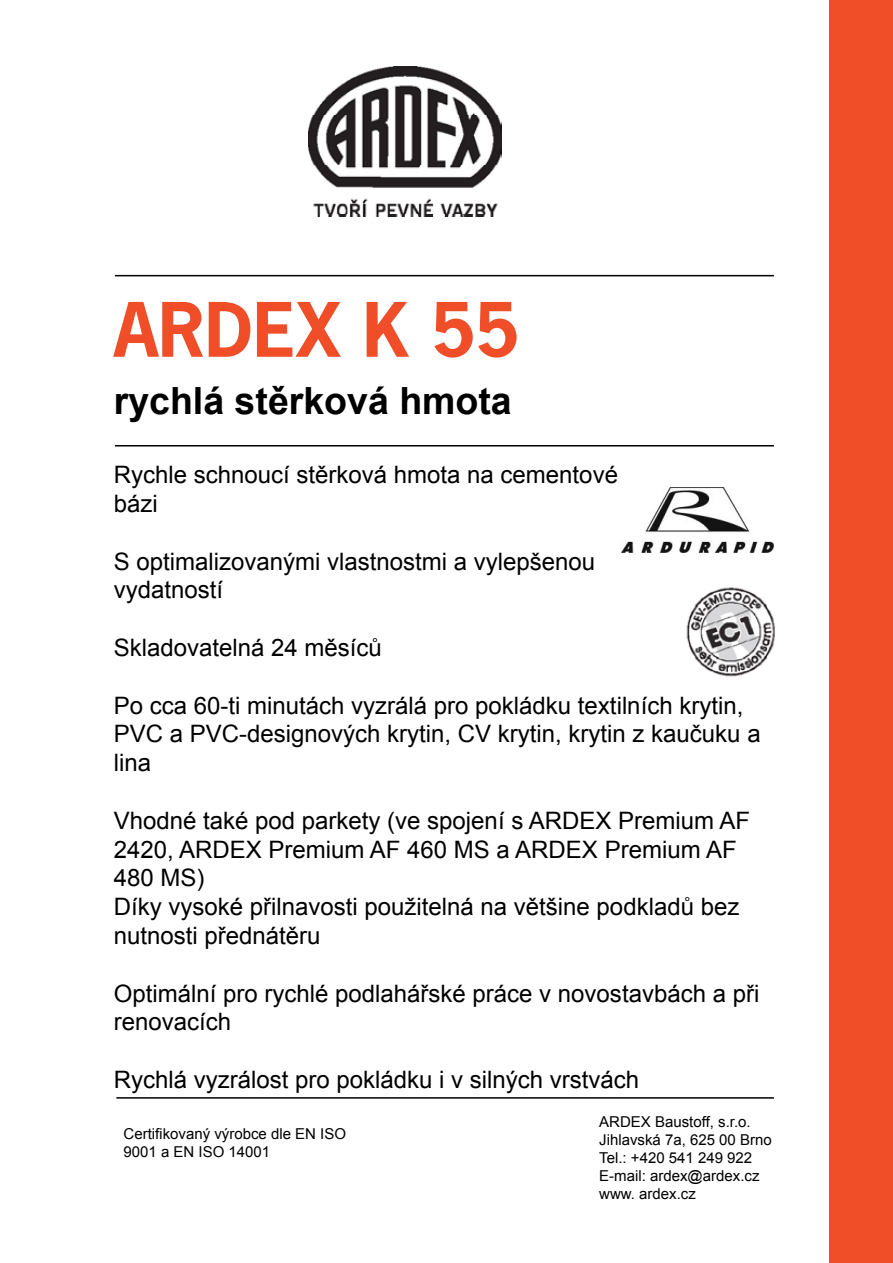
<style>
.page{position:relative;width:893px;height:1263px;background:#fff}
.page>*{position:absolute;margin:0;border:0;box-sizing:border-box;transform-origin:0 0}
.t1{font:700 70.5px "News Gothic Std";color:#f04e29}
.t2{font:700 37.5px "Arial";color:#000}
.t3{font:24px/28.8px "Arial";color:#000}
.t4{font:15px/18px "Arial";color:#000}
</style>
<div class="page">
<div style="left:829px;top:0;width:64px;height:1263px;background:#f04e29"></div>
<img style="left:308px;top:67px;width:194px;height:149px">
<hr style="left:115px;top:275px;width:659px;height:1px;background:#000">
<hr style="left:115px;top:445px;width:659px;height:1px;background:#000">
<hr style="left:116px;top:1097px;width:658px;height:2px;background:#000">
<img style="left:621px;top:488px;width:153px;height:64px">
<img style="left:686px;top:587px;width:89px;height:90px">
<h1 class="t1" style="left:114px;top:283px;width:407px">ARDEX K 55</h1>
<h2 class="t2" style="left:114px;top:376px;width:400px">rychlá stěrková hmota</h2>
<p class="t3" style="left:114px;top:460px;width:506px">Rychle schnoucí stěrková hmota na cementové bázi</p>
<p class="t3" style="left:114px;top:547px;width:483px">S optimalizovanými vlastnostmi a vylepšenou vydatností</p>
<p class="t3" style="left:114px;top:633px;width:270px">Skladovatelná 24 měsíců</p>
<p class="t3" style="left:114px;top:691px;width:648px">Po cca 60-ti minutách vyzrálá pro pokládku textilních krytin,<br>PVC a PVC-designových krytin, CV krytin, krytin z kaučuku a lina</p>
<p class="t3" style="left:114px;top:806px;width:638px">Vhodné také pod parkety (ve spojení s ARDEX Premium AF 2420, ARDEX Premium AF 460 MS a ARDEX Premium AF 480 MS)<br>Díky vysoké přilnavosti použitelná na většine podkladů bez nutnosti přednátěru</p>
<p class="t3" style="left:114px;top:979px;width:647px">Optimální pro rychlé podlahářské práce v novostavbách a při renovacích</p>
<p class="t3" style="left:114px;top:1065px;width:527px">Rychlá vyzrálost pro pokládku i v silných vrstvách</p>
<p class="t4" style="left:124px;top:1125px;width:224px">Certifikovaný výrobce dle EN ISO<br>9001 a EN ISO 14001</p>
<p class="t4" style="left:599px;top:1112px;width:174px">ARDEX Baustoff, s.r.o.<br>Jihlavská 7a, 625 00 Brno<br>Tel.: +420 541 249 922<br>E-mail: ardex@ardex.cz www. ardex.cz</p>
</div>
